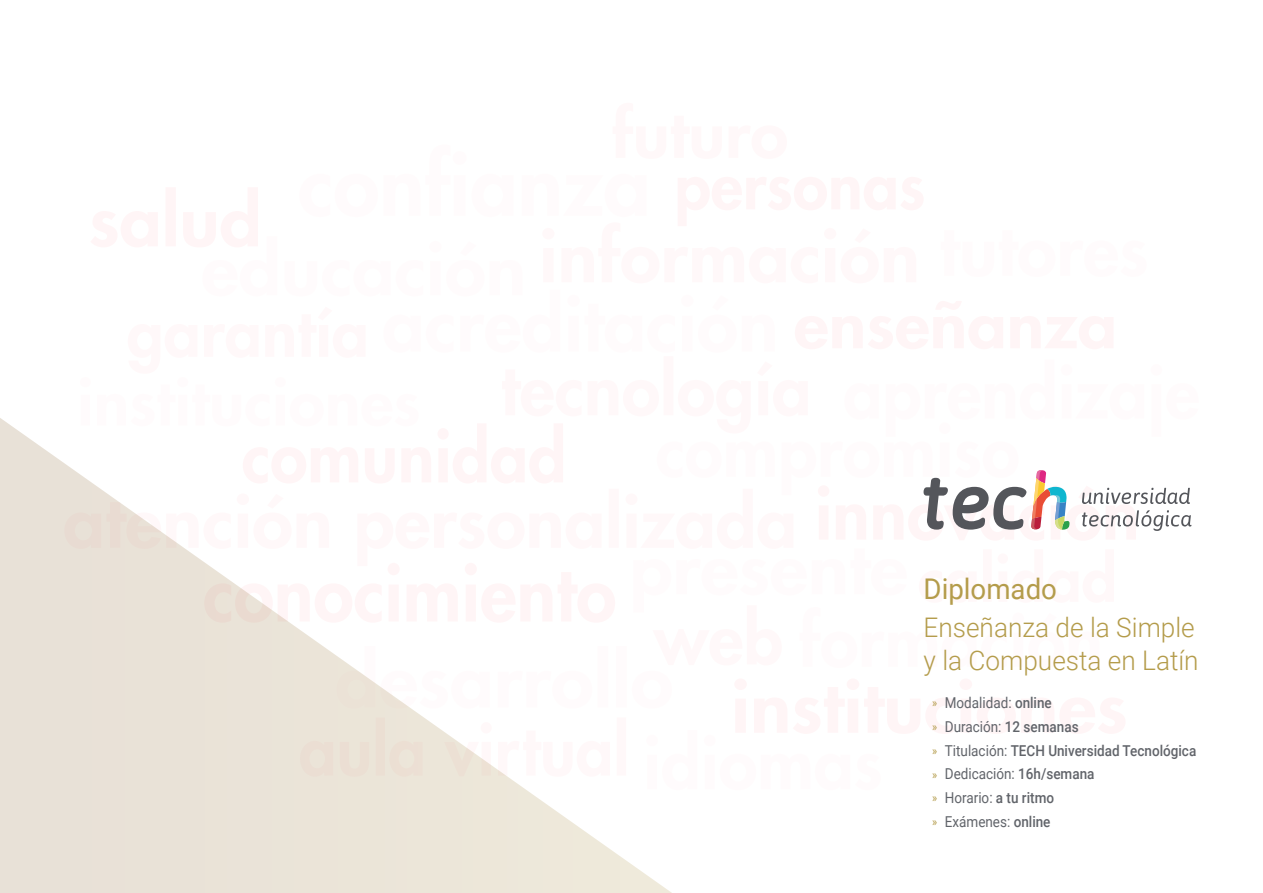
<style>
.page{position:relative;width:1263px;height:893px;background:#fff}
.page>*{position:absolute;margin:0;border:0;box-sizing:border-box;transform-origin:0 0}
.t1{font:28.5px "Roboto";color:#b49c4b}
.t2{font:300 27px/33px "Roboto";color:#b49c4b}
.t3{font:500 15px/23.7px "Roboto";color:#61646a;scale:.9 1}
.s1{font-weight:400;font-size:12px;color:#b49c4b}
.s2{font-weight:400}
</style>
<div class="page">
<svg style="left:0;top:418px;width:672px;height:475px"></svg>
<svg style="left:64px;top:418px;width:1128px;height:372px"></svg>
<h1 class="t1" style="left:923px;top:569px;width:135px">Diplomado</h1>
<h2 class="t2" style="left:923px;top:610px;width:277px">Enseñanza de la Simple y la Compuesta en Latín</h2>
<p class="t3" style="left:932px;top:690px;width:295px"><span class="s1">»</span> <span class="s2">Modalidad:</span> online<br><span class="s1">»</span> <span class="s2">Duración:</span> 12 semanas<br><span class="s1">»</span> <span class="s2">Titulación:</span> TECH Universidad Tecnológica <span class="s1">»</span> <span class="s2">Dedicación:</span> 16h/semana<br><span class="s1">»</span> <span class="s2">Horario:</span> a tu ritmo<br><span class="s1">»</span> <span class="s2">Exámenes:</span> online</p>
</div>
